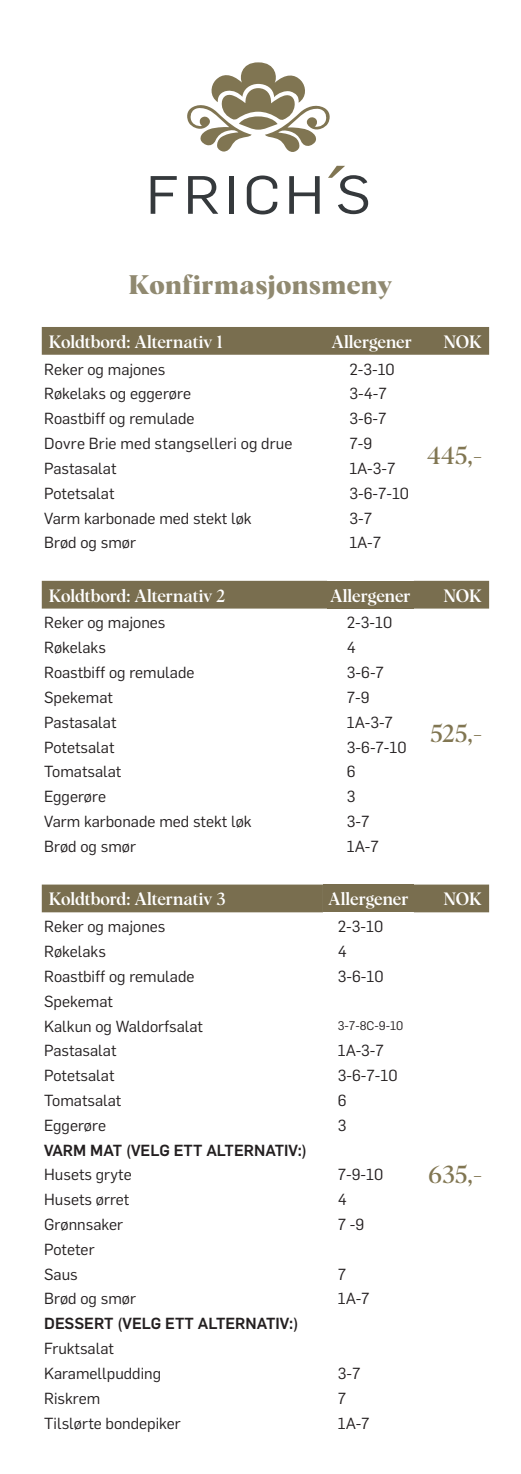
<style>
.page{position:relative;width:521px;height:1474px;background:#fff}
.page>*{position:absolute;margin:0;border:0;box-sizing:border-box;transform-origin:0 0}
.t1{font:700 26.25px "Albra";letter-spacing:.025em;color:#908970}
.t2{font:500 24.5px "Albra";color:#817652}
.t3{font:500 17.5px "Albra";letter-spacing:-.005em;color:#fff}
.t4{font:15.75px/24.8px "Flama";color:#231f20}
.t5{font:500 15.75px "Flama";color:#231f20}
.t6{font:12.25px "Flama";color:#231f20}
</style>
<div class="page">
<svg style="left:187px;top:62px;width:143px;height:90px"></svg>
<svg style="left:151px;top:176px;width:26px;height:38px"></svg>
<svg style="left:188px;top:176px;width:30px;height:38px"></svg>
<div style="left:229px;top:176px;width:5px;height:38px;background:#35393c"></div>
<svg style="left:247px;top:175px;width:30px;height:39px"></svg>
<svg style="left:289px;top:176px;width:31px;height:38px"></svg>
<svg style="left:328px;top:166px;width:40px;height:48px"></svg>
<div style="left:42px;top:327px;width:447px;height:28px;background:#796e4f"></div>
<div style="left:42px;top:581px;width:447px;height:27px;background:#796e4f"></div>
<div style="left:327px;top:581px;width:87px;height:27px;background:#796e4f"></div>
<div style="left:42px;top:884px;width:447px;height:28px;background:#796e4f"></div>
<div style="left:323px;top:884px;width:91px;height:28px;background:#796e4f"></div>
<h1 class="t1" style="left:129px;top:265px;width:265px">Konfirmasjonsmeny</h1>
<p class="t3" style="left:49px;top:329px;width:175px">Koldtbord: Alternativ 1</p>
<p class="t3" style="left:331px;top:329px;width:82px">Allergener</p>
<p class="t3" style="left:443px;top:329px;width:40px">NOK</p>
<p class="t4" style="left:44px;top:355px;width:123px">Reker og majones</p>
<p class="t4" style="left:349px;top:355px;width:47px">2-3-10</p>
<p class="t4" style="left:44px;top:380px;width:148px">Røkelaks og eggerøre</p>
<p class="t4" style="left:349px;top:380px;width:39px">3-4-7</p>
<p class="t4" style="left:44px;top:405px;width:152px">Roastbiff og remulade</p>
<p class="t4" style="left:349px;top:405px;width:39px">3-6-7</p>
<p class="t4" style="left:44px;top:430px;width:250px">Dovre Brie med stangselleri og drue</p>
<p class="t4" style="left:349px;top:430px;width:24px">7-9</p>
<p class="t4" style="left:44px;top:455px;width:74px">Pastasalat</p>
<p class="t4" style="left:349px;top:455px;width:48px">1A-3-7</p>
<p class="t4" style="left:44px;top:479px;width:72px">Potetsalat</p>
<p class="t4" style="left:349px;top:479px;width:61px">3-6-7-10</p>
<p class="t4" style="left:44px;top:504px;width:209px">Varm karbonade med stekt løk</p>
<p class="t4" style="left:349px;top:504px;width:24px">3-7</p>
<p class="t4" style="left:44px;top:529px;width:93px">Brød og smør</p>
<p class="t4" style="left:349px;top:529px;width:33px">1A-7</p>
<p class="t3" style="left:49px;top:582px;width:178px">Koldtbord: Alternativ 2</p>
<p class="t3" style="left:330px;top:582px;width:82px">Allergener</p>
<p class="t3" style="left:443px;top:582px;width:40px">NOK</p>
<p class="t4" style="left:44px;top:609px;width:123px">Reker og majones</p>
<p class="t4" style="left:347px;top:609px;width:47px">2-3-10</p>
<h2 class="t2" style="left:427px;top:437px;width:57px">445,-</h2>
<p class="t4" style="left:44px;top:634px;width:63px">Røkelaks</p>
<p class="t4" style="left:347px;top:634px;width:11px">4</p>
<p class="t4" style="left:44px;top:659px;width:152px">Roastbiff og remulade</p>
<p class="t4" style="left:347px;top:659px;width:39px">3-6-7</p>
<p class="t4" style="left:44px;top:684px;width:70px">Spekemat</p>
<p class="t4" style="left:347px;top:684px;width:24px">7-9</p>
<p class="t4" style="left:44px;top:708px;width:74px">Pastasalat</p>
<p class="t4" style="left:347px;top:708px;width:48px">1A-3-7</p>
<p class="t4" style="left:44px;top:733px;width:72px">Potetsalat</p>
<p class="t4" style="left:347px;top:733px;width:61px">3-6-7-10</p>
<p class="t4" style="left:44px;top:758px;width:79px">Tomatsalat</p>
<p class="t4" style="left:347px;top:758px;width:10px">6</p>
<p class="t4" style="left:44px;top:783px;width:63px">Eggerøre</p>
<p class="t4" style="left:347px;top:783px;width:10px">3</p>
<p class="t4" style="left:44px;top:808px;width:209px">Varm karbonade med stekt løk</p>
<p class="t4" style="left:347px;top:808px;width:24px">3-7</p>
<p class="t4" style="left:44px;top:832px;width:93px">Brød og smør</p>
<p class="t4" style="left:347px;top:832px;width:33px">1A-7</p>
<p class="t3" style="left:49px;top:886px;width:178px">Koldtbord: Alternativ 3</p>
<p class="t3" style="left:328px;top:886px;width:82px">Allergener</p>
<p class="t3" style="left:443px;top:886px;width:40px">NOK</p>
<p class="t4" style="left:44px;top:913px;width:123px">Reker og majones</p>
<p class="t4" style="left:338px;top:913px;width:47px">2-3-10</p>
<h2 class="t2" style="left:430px;top:715px;width:54px">525,-</h2>
<p class="t4" style="left:44px;top:938px;width:63px">Røkelaks</p>
<p class="t4" style="left:338px;top:938px;width:11px">4</p>
<p class="t4" style="left:44px;top:962px;width:152px">Roastbiff og remulade</p>
<p class="t4" style="left:338px;top:962px;width:47px">3-6-10</p>
<p class="t4" style="left:44px;top:987px;width:160px">Spekemat<br>Kalkun og Waldorfsalat</p>
<p class="t6" style="left:338px;top:1017px;width:67px">3-7-8C-9-10</p>
<p class="t4" style="left:44px;top:1037px;width:74px">Pastasalat</p>
<p class="t4" style="left:338px;top:1037px;width:48px">1A-3-7</p>
<p class="t4" style="left:44px;top:1062px;width:72px">Potetsalat</p>
<p class="t4" style="left:338px;top:1062px;width:61px">3-6-7-10</p>
<p class="t4" style="left:44px;top:1086px;width:79px">Tomatsalat</p>
<p class="t4" style="left:338px;top:1086px;width:10px">6</p>
<p class="t4" style="left:44px;top:1111px;width:63px">Eggerøre</p>
<p class="t4" style="left:338px;top:1111px;width:10px">3</p>
<p class="t5" style="left:44px;top:1138px;width:264px">VARM MAT (VELG ETT ALTERNATIV:)</p>
<p class="t4" style="left:44px;top:1161px;width:89px">Husets gryte</p>
<p class="t4" style="left:338px;top:1161px;width:47px">7-9-10</p>
<p class="t4" style="left:44px;top:1186px;width:87px">Husets ørret</p>
<p class="t4" style="left:338px;top:1186px;width:11px">4</p>
<p class="t4" style="left:44px;top:1210px;width:80px">Grønnsaker</p>
<p class="t4" style="left:338px;top:1210px;width:28px">7 -9</p>
<p class="t4" style="left:44px;top:1235px;width:52px">Poteter<br>Saus</p>
<p class="t4" style="left:338px;top:1260px;width:10px">7</p>
<p class="t4" style="left:44px;top:1285px;width:93px">Brød og smør</p>
<p class="t4" style="left:338px;top:1285px;width:33px">1A-7</p>
<p class="t5" style="left:44px;top:1312px;width:256px">DESSERT (VELG ETT ALTERNATIV:)</p>
<p class="t4" style="left:44px;top:1334px;width:118px">Fruktsalat<br>Karamellpudding</p>
<p class="t4" style="left:338px;top:1359px;width:24px">3-7</p>
<p class="t4" style="left:44px;top:1384px;width:58px">Riskrem</p>
<p class="t4" style="left:338px;top:1384px;width:10px">7</p>
<p class="t4" style="left:44px;top:1409px;width:138px">Tilslørte bondepiker</p>
<p class="t4" style="left:338px;top:1409px;width:33px">1A-7</p>
<h2 class="t2" style="left:428px;top:1155px;width:55px">635,-</h2>
</div>
